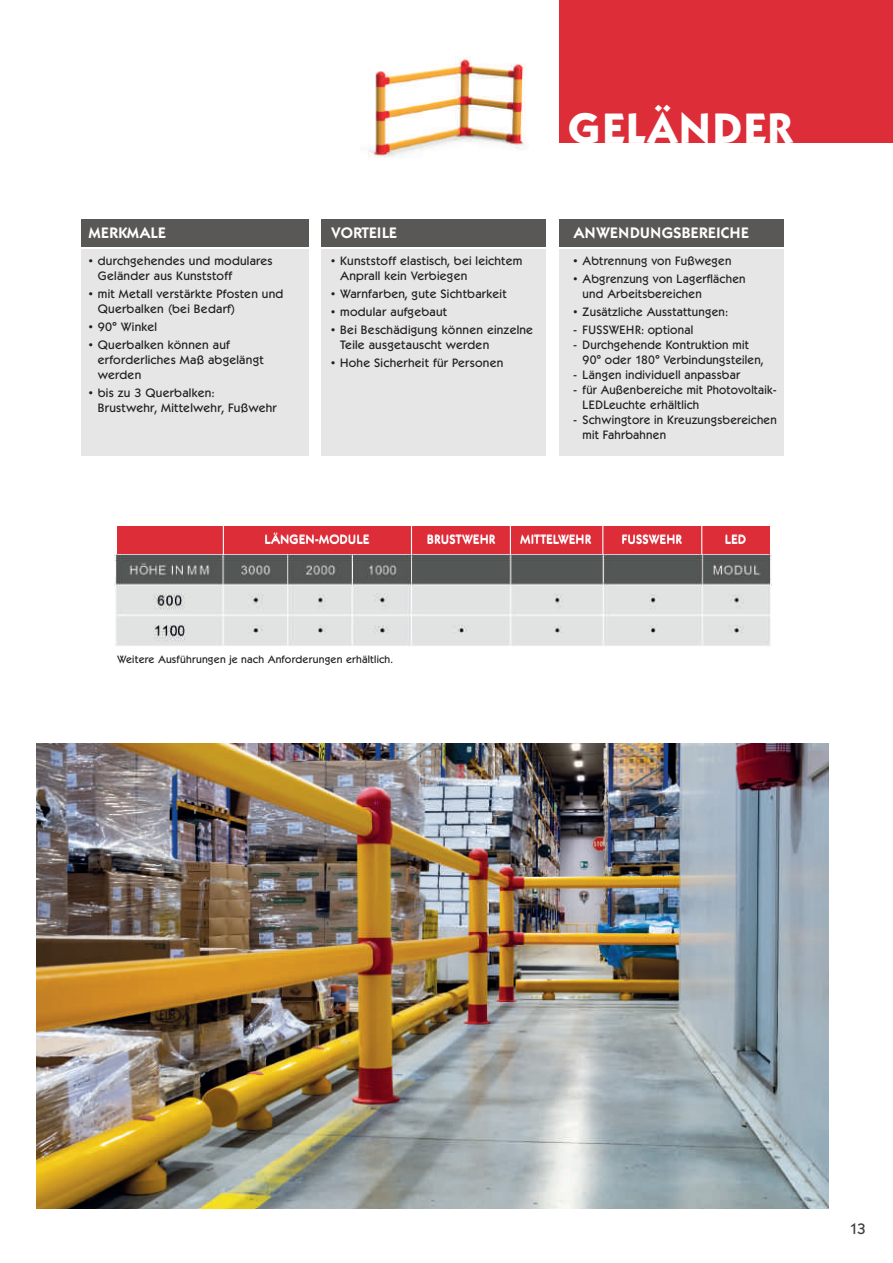
<style>
.page{position:relative;width:893px;height:1263px;background:#fff}
.page>*{position:absolute;margin:0;border:0;box-sizing:border-box;transform-origin:0 0}
.t1{font:700 42px "Kabel ITCBQ";letter-spacing:.04em;color:#fff}
.t2{font:600 15px "Kabel ITCBQ";letter-spacing:.04em;color:#fff}
.t3{font:600 15px "Kabel ITCBQ";letter-spacing:.02em;color:#fff}
.t4{font:500 15px "Kabel ITCBQ";color:#3e3e3f}
.t5{font:500 12px/15px "Kabel ITCBQ";letter-spacing:.02em;color:#231f20}
.t6{font:500 12px "Kabel ITCBQ";letter-spacing:.04em;color:#fff}
.t7{font:500 10.5px "Kabel ITCBQ";letter-spacing:.02em;color:#231f20}
</style>
<div class="page">
<div style="left:560px;top:0;width:333px;height:142px;background:#dd2d39"></div>
<img style="left:36px;top:744px;width:793px;height:465px">
<img style="left:368px;top:56px;width:158px;height:102px">
<div style="left:81px;top:220px;width:227px;height:27px;background:#5a5757"></div>
<div style="left:321px;top:220px;width:225px;height:27px;background:#5a5757"></div>
<div style="left:559px;top:220px;width:225px;height:27px;background:#5a5757"></div>
<div style="left:81px;top:249px;width:227px;height:207px;background:#e6e6e6"></div>
<div style="left:321px;top:249px;width:225px;height:207px;background:#e6e6e6"></div>
<div style="left:559px;top:249px;width:225px;height:207px;background:#e6e6e6"></div>
<img style="left:115px;top:555px;width:656px;height:92px">
<div style="left:117px;top:527px;width:652px;height:27px;background:#dd2d39"></div>
<hr style="left:223px;top:525px;width:1px;height:30px;background:#fff">
<hr style="left:411px;top:525px;width:1px;height:30px;background:#fff">
<svg style="left:510px;top:527px;width:1px;height:27px"></svg>
<svg style="left:602px;top:526px;width:1px;height:28px"></svg>
<svg style="left:701px;top:526px;width:1px;height:28px"></svg>
<p class="t2" style="left:89px;top:224px;width:78px">MERKMALE</p>
<p class="t5" style="left:98px;top:253px;width:176px;text-indent:-9px">• durchgehendes und modulares<br>Geländer aus Kunststoff</p>
<p class="t5" style="left:98px;top:286px;width:187px;text-indent:-9px">• mit Metall verstärkte Pfosten und<br>Querbalken (bei Bedarf)</p>
<p class="t5" style="left:89px;top:319px;width:70px">• 90° Winkel</p>
<p class="t5" style="left:98px;top:337px;width:167px;text-indent:-9px">• Querbalken können auf erforderliches Maß abgelängt werden</p>
<p class="t5" style="left:98px;top:385px;width:180px;text-indent:-9px">• bis zu 3 Querbalken:<br>Brustwehr, Mittelwehr, Fußwehr</p>
<p class="t3" style="left:331px;top:224px;width:67px">VORTEILE</p>
<p class="t5" style="left:340px;top:253px;width:184px;text-indent:-9px">• Kunststoff elastisch, bei leichtem<br>Anprall kein Verbiegen</p>
<p class="t5" style="left:331px;top:286px;width:177px">• Warnfarben, gute Sichtbarkeit</p>
<p class="t5" style="left:331px;top:304px;width:117px">• modular aufgebaut</p>
<p class="t5" style="left:340px;top:322px;width:194px;text-indent:-9px">• Bei Beschädigung können einzelne<br>Teile ausgetauscht werden</p>
<p class="t5" style="left:331px;top:355px;width:174px">• Hohe Sicherheit für Personen</p>
<h1 class="t1" style="left:568px;top:104px;width:227px">GELÄNDER</h1>
<p class="t2" style="left:574px;top:224px;width:176px">ANWENDUNGSBEREICHE</p>
<p class="t5" style="left:574px;top:253px;width:159px">• Abtrennung von Fußwegen</p>
<p class="t5" style="left:583px;top:271px;width:164px;text-indent:-9px">• Abgrenzung von Lagerflächen und Arbeitsbereichen</p>
<p class="t5" style="left:574px;top:304px;width:156px">• Zusätzliche Ausstattungen:</p>
<p class="t5" style="left:574px;top:322px;width:121px">- FUSSWEHR: optional</p>
<p class="t5" style="left:583px;top:337px;width:182px;text-indent:-9px">- Durchgehende Kontruktion mit<br>90° oder 180° Verbindungsteilen,</p>
<p class="t5" style="left:574px;top:367px;width:168px">- Längen individuell anpassbar</p>
<p class="t5" style="left:583px;top:382px;width:195px;text-indent:-9px">- für Außenbereiche mit Photovoltaik-<br>LEDLeuchte erhältlich</p>
<p class="t5" style="left:583px;top:412px;width:196px;text-indent:-9px">- Schwingtore in Kreuzungsbereichen mit Fahrbahnen</p>
<p class="t6" style="left:265px;top:532px;width:106px">LÄNGEN-MODULE</p>
<p class="t6" style="left:427px;top:532px;width:69px">BRUSTWEHR</p>
<p class="t6" style="left:520px;top:532px;width:72px">MITTELWEHR</p>
<p class="t6" style="left:622px;top:532px;width:62px">FUSSWEHR</p>
<p class="t6" style="left:725px;top:532px;width:22px">LED</p>
<p class="t7" style="left:117px;top:653px;width:277px">Weitere Ausführungen je nach Anforderungen erhältlich.</p>
<p class="t4" style="left:849px;top:1220px;width:18px">13</p>
</div>
